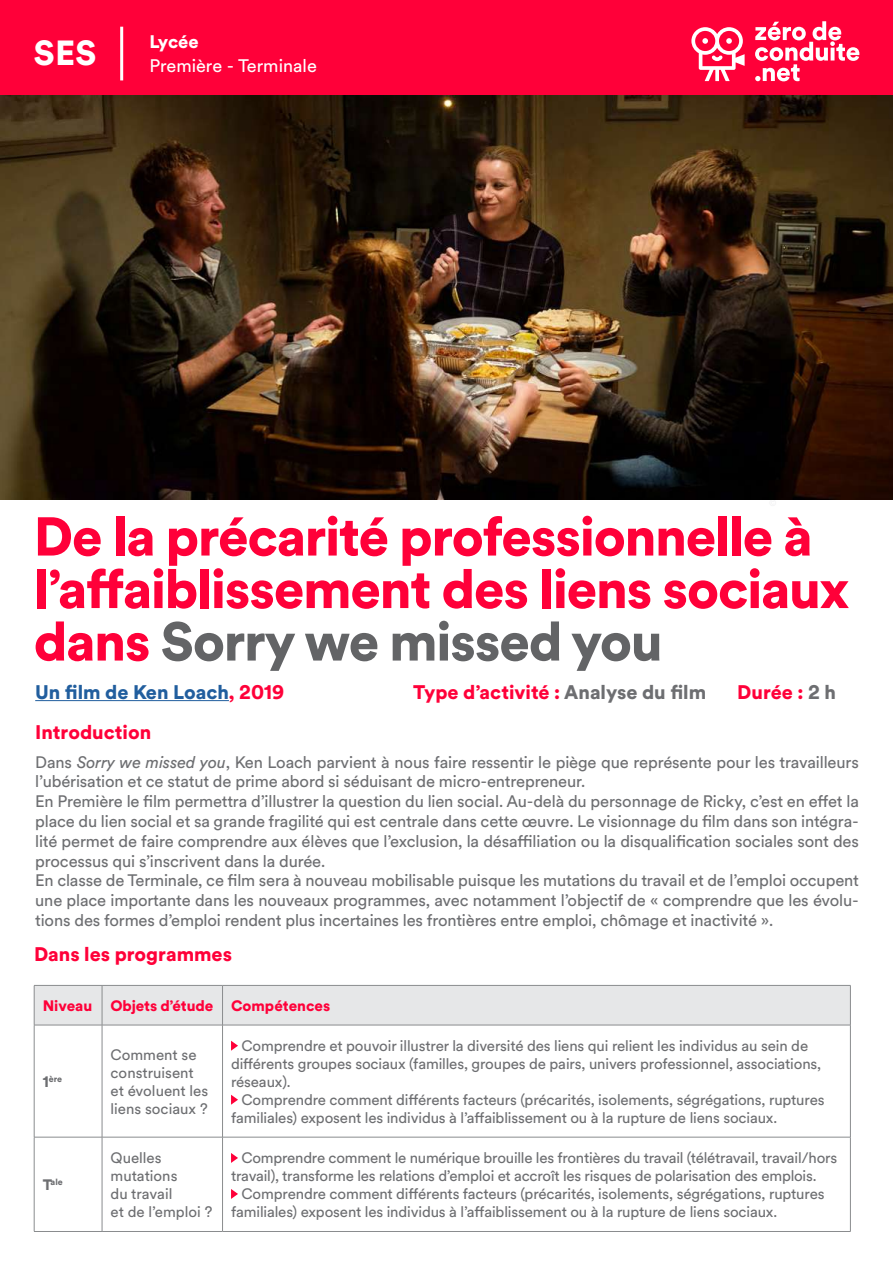
<style>
.page{position:relative;width:893px;height:1263px;background:#fff}
.page>*{position:absolute;margin:0;border:0;box-sizing:border-box;transform-origin:0 0}
.t1{font:900 54px/52.5px "Circular Spotify Text";letter-spacing:-.025em;color:#ff0039}
.t2{font:900 34.5px "Circular Spotify Text";color:#fff}
.t3{font:900 19.5px "Circular Spotify Text";color:#ff0039}
.t4{font:900 19.5px "Circular Spotify Text";color:#215e9e}
.t5{font:18px "Circular Spotify Text";color:#fff}
.t6{font:900 18px "Circular Spotify Text";letter-spacing:-.01em;color:#fff}
.t7{font:16.5px/19.8px "Circular Spotify Text";letter-spacing:-.01em;color:#6d6e71}
.t8{font:15px/18px "Circular Spotify Text";letter-spacing:-.01em;color:#6d6e71}
.t9{font:900 15px "Circular Spotify Text";color:#ff0039}
.t10{font:900 8.7px "Circular Spotify Text";color:#6d6e71}
.s1{color:#636466}
.s2{color:#ff0039}
.s3{color:#6d6e71}
.s4{font-style:italic}
.s5{font-size:15px}
</style>
<div class="page">
<div style="left:0;top:0;width:893px;height:101px;background:#ff0039"></div>
<div style="left:35px;top:986px;width:815px;height:39px;background:#e6e7e8"></div>
<svg style="left:35px;top:1026px;width:815px;height:205px"></svg>
<hr style="left:34px;top:985px;width:68px;height:1px;background:#8a8c8e">
<hr style="left:34px;top:985px;width:1px;height:40px;background:#8a8c8e">
<hr style="left:102px;top:985px;width:121px;height:1px;background:#8a8c8e">
<hr style="left:102px;top:985px;width:1px;height:40px;background:#8a8c8e">
<hr style="left:223px;top:985px;width:627px;height:1px;background:#8a8c8e">
<hr style="left:222px;top:985px;width:1px;height:40px;background:#8a8c8e">
<hr style="left:850px;top:985px;width:1px;height:40px;background:#8a8c8e">
<hr style="left:34px;top:1025px;width:68px;height:1px;background:#8a8c8e">
<hr style="left:34px;top:1025px;width:1px;height:112px;background:#8a8c8e">
<hr style="left:102px;top:1025px;width:121px;height:1px;background:#8a8c8e">
<hr style="left:102px;top:1025px;width:1px;height:112px;background:#8a8c8e">
<hr style="left:223px;top:1025px;width:627px;height:1px;background:#8a8c8e">
<hr style="left:222px;top:1025px;width:1px;height:112px;background:#8a8c8e">
<hr style="left:850px;top:1025px;width:1px;height:112px;background:#8a8c8e">
<hr style="left:34px;top:1137px;width:68px;height:1px;background:#8a8c8e">
<hr style="left:34px;top:1137px;width:1px;height:94px;background:#8a8c8e">
<hr style="left:102px;top:1137px;width:121px;height:1px;background:#8a8c8e">
<hr style="left:102px;top:1137px;width:1px;height:94px;background:#8a8c8e">
<hr style="left:223px;top:1137px;width:627px;height:1px;background:#8a8c8e">
<hr style="left:222px;top:1137px;width:1px;height:94px;background:#8a8c8e">
<hr style="left:850px;top:1137px;width:1px;height:94px;background:#8a8c8e">
<hr style="left:34px;top:1231px;width:68px;height:1px;background:#8a8c8e">
<hr style="left:102px;top:1231px;width:121px;height:1px;background:#8a8c8e">
<hr style="left:223px;top:1231px;width:627px;height:1px;background:#8a8c8e">
<svg style="left:231px;top:1041px;width:7px;height:10px"></svg>
<svg style="left:231px;top:1095px;width:7px;height:10px"></svg>
<svg style="left:231px;top:1153px;width:7px;height:10px"></svg>
<svg style="left:231px;top:1189px;width:7px;height:10px"></svg>
<svg style="left:755px;top:21px;width:104px;height:60px"></svg>
<svg style="left:691px;top:27px;width:54px;height:54px"></svg>
<hr style="left:120px;top:27px;width:3px;height:53px;background:#fff">
<hr style="left:35px;top:700px;width:194px;height:1px;background:#215e9e">
<img style="left:0;top:96px;width:893px;height:404px">
<h2 class="t2" style="left:34px;top:29px;width:65px">SES</h2>
<p class="t6" style="left:149px;top:29px;width:51px">Lycée</p>
<p class="t5" style="left:149px;top:54px;width:169px">Première - Terminale</p>
<h1 class="t1" style="left:34px;top:511px;width:817px">De la précarité professionnelle à l’affaiblissement des liens sociaux dans <span class="s1">Sorry we missed you</span></h1>
<p class="t4" style="left:35px;top:678px;width:250px">Un film de Ken Loach<span class="s2">, 2019</span></p>
<p class="t3" style="left:413px;top:678px;width:294px">Type d’activité : <span class="s3">Analyse du film</span></p>
<p class="t3" style="left:737px;top:678px;width:100px">Durée : <span class="s3">2 h</span></p>
<p class="t3" style="left:35px;top:719px;width:118px">Introduction</p>
<p class="t7" style="left:35px;top:752px;width:825px">Dans <span class="s4">Sorry we missed you</span>, Ken Loach parvient à nous faire ressentir le piège que représente pour les travailleurs l’ubérisation et ce statut de prime abord si séduisant de micro-entrepreneur.<br>En Première le film permettra d’illustrer la question du lien social. Au-delà du personnage de Ricky, c’est en effet la place du lien social et sa grande fragilité qui est centrale dans cette œuvre. Le visionnage du film dans son intégra&shy;lité permet de faire comprendre aux élèves que l’exclusion, la désaffiliation ou la disqualification sociales sont des processus qui s’inscrivent dans la durée.<br>En classe de Terminale, ce film sera à nouveau mobilisable puisque les mutations du travail et de l’emploi occupent une place importante dans les nouveaux programmes, avec notamment l’objectif de « comprendre que les évolu&shy;tions des formes d’emploi rendent plus incertaines les frontières entre emploi, chômage et inactivité ».</p>
<p class="t3" style="left:34px;top:941px;width:200px">Dans les programmes</p>
<p class="t9" style="left:43px;top:995px;width:289px">Niveau Objets d’étude Compétences</p>
<p class="t10" style="left:43px;top:1072px;width:21px"><span class="s5">1</span>ère</p>
<p class="t10" style="left:43px;top:1176px;width:22px"><span class="s5">T</span>ale</p>
<p class="t8" style="left:111px;top:1046px;width:99px">Comment se construisent et évoluent les liens sociaux ?</p>
<p class="t8" style="left:231px;top:1037px;width:592px;text-indent:10px">Comprendre et pouvoir illustrer la diversité des liens qui relient les individus au sein de différents groupes sociaux (familles, groupes de pairs, univers professionnel, associations, réseaux).</p>
<p class="t8" style="left:231px;top:1091px;width:595px;text-indent:10px">Comprendre comment différents facteurs (précarités, isolements, ségrégations, ruptures familiales) exposent les individus à l’affaiblissement ou à la rupture de liens sociaux.</p>
<p class="t8" style="left:111px;top:1149px;width:103px">Quelles mutations<br>du travail<br>et de l’emploi ?</p>
<p class="t8" style="left:231px;top:1149px;width:608px;text-indent:10px">Comprendre comment le numérique brouille les frontières du travail (télétravail, travail/hors travail), transforme les relations d’emploi et accroît les risques de polarisation des emplois.</p>
<p class="t8" style="left:231px;top:1185px;width:595px;text-indent:10px">Comprendre comment différents facteurs (précarités, isolements, ségrégations, ruptures familiales) exposent les individus à l’affaiblissement ou à la rupture de liens sociaux.</p>
</div>
